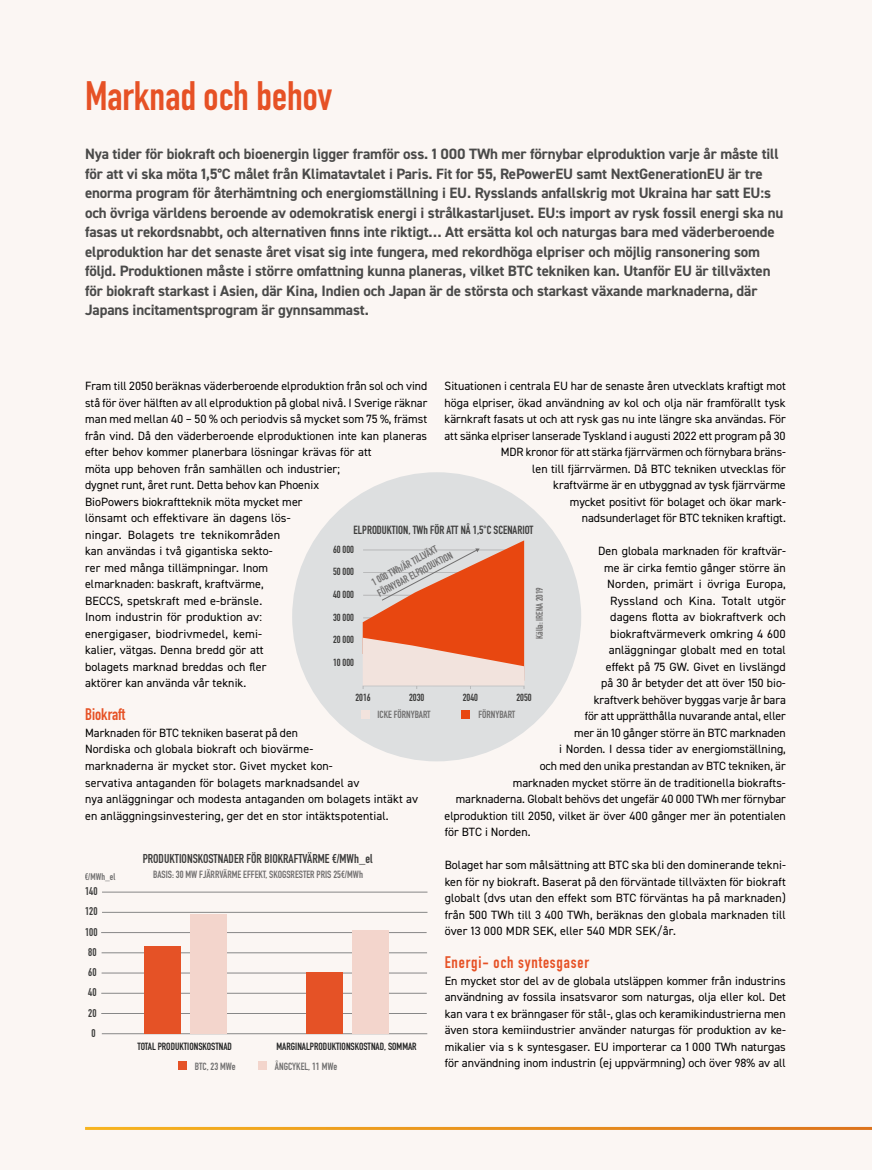
<style>
.page{position:relative;width:872px;height:1170px;background:#fff}
.page>*{position:absolute;margin:0;border:0;box-sizing:border-box;transform-origin:0 0}
.t1{font:700 40.5px "DIN Condensed";color:#e65125}
.t2{font:700 16.5px "DIN Condensed";letter-spacing:.05em;color:#e65125}
.t3{font:700 16.5px "DIN Condensed";color:#e65125}
.t4{font:700 15px/19.5px "DIN2014";letter-spacing:-.01em;color:#4a4a49}
.t5{font:700 12.75px "DIN Condensed";color:#3c3c3b}
.t6{font:12px/16.5px "DIN2014";color:#000}
.t7{font:700 11.7px "DIN Condensed";color:#3c3c3b}
.t8{font:700 11.1px/20.2px "DIN Condensed";color:#3c3c3b;text-align:justify}
.t9{font:700 10.35px "DIN Condensed";color:#222323}
.t10{font:700 10.35px "DIN Condensed";color:#716f6f}
.t11{font:700 10.35px "DIN Condensed";color:#706f6f}
.t12{font:700 10.2px/12.3px "DIN Condensed";color:#706f6f}
.t13{font:700 10.2px "DIN Condensed";color:#3c3c3b}
.t14{font:700 9.45px "DIN Condensed";color:#706f6f}
</style>
<div class="page">
<div style="left:0;top:0;width:872px;height:1169px;background:#fbf6f3"></div>
<hr style="left:85px;top:1126px;width:787px;height:3px;background:#fff">
<hr style="left:102px;top:912px;width:325px;height:1px;background:#878787">
<hr style="left:102px;top:891px;width:325px;height:1px;background:#878787">
<hr style="left:101px;top:932px;width:325px;height:1px;background:#878787">
<hr style="left:102px;top:952px;width:325px;height:1px;background:#878787">
<hr style="left:102px;top:972px;width:325px;height:1px;background:#878787">
<hr style="left:101px;top:992px;width:326px;height:1px;background:#878787">
<hr style="left:101px;top:1013px;width:326px;height:1px;background:#878787">
<hr style="left:102px;top:1033px;width:325px;height:1px;background:#878787">
<div style="left:144px;top:946px;width:37px;height:87px;background:#e55226"></div>
<div style="left:190px;top:913px;width:37px;height:120px;background:#f3d5cc"></div>
<div style="left:306px;top:971px;width:37px;height:62px;background:#e55226"></div>
<div style="left:352px;top:929px;width:37px;height:104px;background:#f3d5cc"></div>
<div style="left:179px;top:1061px;width:8px;height:8px;background:#e55226"></div>
<div style="left:259px;top:1061px;width:8px;height:8px;background:#f3d5cc"></div>
<div style="left:292px;top:472px;width:289px;height:289px;background:#dddfe0;border-radius:50%"></div>
<div style="left:361px;top:710px;width:8px;height:8px;background:#f2e3dd"></div>
<div style="left:462px;top:710px;width:8px;height:8px;background:#e84710"></div>
<svg style="left:363px;top:540px;width:161px;height:149px"></svg>
<h1 class="t1" style="left:85px;top:68px;width:248px">Marknad och behov</h1>
<p class="t4" style="left:85px;top:144px;width:700px">Nya tider för biokraft och bioenergin ligger framför oss. 1 000 TWh mer förnybar elproduktion varje år måste till för att vi ska möta 1,5°C målet från Klimatavtalet i Paris. Fit for 55, RePowerEU samt NextGenerationEU är tre enorma program för återhämtning och energiomställning i EU. Rysslands anfallskrig mot Ukraina har satt EU:s och övriga världens beroende av odemokratisk energi i strålkastarljuset. EU:s import av rysk fossil energi ska nu fasas ut rekordsnabbt, och alternativen finns inte riktigt… Att ersätta kol och naturgas bara med väderberoende elproduktion har det senaste året visat sig inte fungera, med rekordhöga elpriser och möjlig ransonering som följd. Produktionen måste i större omfattning kunna planeras, vilket BTC tekniken kan. Utanför EU är tillväxten för biokraft starkast i Asien, där Kina, Indien och Japan är de största och starkast växande marknaderna, där Japans incitamentsprogram är gynnsammast.</p>
<p class="t6" style="left:85px;top:377px;width:344px">Fram till 2050 beräknas väderberoende elproduktion från sol och vind stå för över hälften av all elproduktion på global nivå. I Sverige räknar man med mellan 40 – 50 % och periodvis så mycket som 75 %, främst från vind. Då den väderberoende elproduktionen inte kan planeras efter behov kommer planerbara lösningar krävas för att<br>möta upp behoven från samhällen och industrier;<br>dygnet runt, året runt. Detta behov kan Phoenix<br>BioPowers biokraftteknik möta mycket mer<br>lönsamt och effektivare än dagens lös-<br>ningar. Bolagets tre teknikområden<br>kan användas i två gigantiska sekto-<br>rer med många tillämpningar. Inom<br>elmarknaden: baskraft, kraftvärme,<br>BECCS, spetskraft med e-bränsle.<br>Inom industrin för produktion av:<br>energigaser, biodrivmedel, kemi-<br>kalier, vätgas. Denna bredd gör att<br>bolagets marknad breddas och fler<br>aktörer kan använda vår teknik.</p>
<h2 class="t3" style="left:85px;top:703px;width:42px">Biokraft</h2>
<p class="t6" style="left:85px;top:724px;width:335px">Marknaden för BTC tekniken baserat på den<br>Nordiska och globala biokraft och biovärme-<br>marknaderna är mycket stor. Givet mycket kon-<br>servativa antaganden för bolagets marknadsandel av<br>nya anläggningar och modesta antaganden om bolagets intäkt av en anläggningsinvestering, ger det en stor intäktspotential.</p>
<p class="t6" style="left:444px;top:377px;width:343px;text-align:right">Situationen i centrala EU har de senaste åren utvecklats kraftigt mot höga elpriser, ökad användning av kol och olja när framförallt tysk kärnkraft fasats ut och att rysk gas nu inte längre ska användas. För att sänka elpriser lanserade Tyskland i augusti 2022 ett program på 30<br>MDR kronor för att stärka fjärrvärmen och förnybara bräns-<br>len till fjärrvärmen. Då BTC tekniken utvecklas för<br>kraftvärme är en utbyggnad av tysk fjärrvärme<br>mycket positivt för bolaget och ökar mark-<br>nadsunderlaget för BTC tekniken kraftigt.</p>
<p class="t6" style="left:598px;top:542px;width:189px">Den globala marknaden för kraftvär-</p>
<p class="t6" style="left:604px;top:559px;width:183px">me är cirka femtio gånger större än</p>
<p class="t6" style="left:607px;top:575px;width:180px">Norden, primärt i övriga Europa,</p>
<p class="t6" style="left:610px;top:592px;width:177px">Ryssland och Kina. Totalt utgör</p>
<p class="t6" style="left:610px;top:608px;width:177px">dagens flotta av biokraftverk och</p>
<p class="t6" style="left:610px;top:625px;width:177px">biokraftvärmeverk omkring 4 600</p>
<p class="t6" style="left:609px;top:641px;width:179px">anläggningar globalt med en total</p>
<p class="t6" style="left:606px;top:658px;width:181px">effekt på 75 GW. Givet en livslängd</p>
<p class="t6" style="left:601px;top:674px;width:186px">på 30 år betyder det att över 150 bio-</p>
<p class="t6" style="left:594px;top:691px;width:194px">kraftverk behöver byggas varje år bara</p>
<p class="t6" style="left:585px;top:707px;width:203px">för att upprätthålla nuvarande antal, eller</p>
<p class="t6" style="left:574px;top:724px;width:213px">mer än 10 gånger större än BTC marknaden</p>
<p class="t6" style="left:559px;top:740px;width:228px">i Norden. I dessa tider av energiomställning,</p>
<p class="t6" style="left:540px;top:757px;width:247px">och med den unika prestandan av BTC tekniken, är</p>
<p class="t6" style="left:513px;top:773px;width:274px">marknaden mycket större än de traditionella biokrafts-</p>
<p class="t6" style="left:456px;top:790px;width:332px">marknaderna. Globalt behövs det ungefär 40 000 TWh mer förnybar</p>
<p class="t6" style="left:444px;top:806px;width:343px">elproduktion till 2050, vilket är över 400 gånger mer än potentialen</p>
<p class="t6" style="left:445px;top:823px;width:87px">för BTC i Norden.</p>
<p class="t6" style="left:445px;top:856px;width:343px;text-align:justify">Bolaget har som målsättning att BTC ska bli den dominerande tekni&shy;ken för ny biokraft. Baserat på den förväntade tillväxten för biokraft globalt (dvs utan den effekt som BTC förväntas ha på marknaden) från 500 TWh till 3 400 TWh, beräknas den globala marknaden till över 13 000 MDR SEK, eller 540 MDR SEK/år.</p>
<h2 class="t2" style="left:445px;top:951px;width:146px">Energi- och syntesgaser</h2>
<p class="t6" style="left:445px;top:971px;width:343px;text-align:justify">En mycket stor del av de globala utsläppen kommer från industrins användning av fossila insatsvaror som naturgas, olja eller kol. Det kan vara t ex bränngaser för stål-, glas och keramikindustrierna men även stora kemiindustrier använder naturgas för produktion av ke&shy;mikalier via s k syntesgaser. EU importerar ca 1 000 TWh naturgas för användning inom industrin (ej uppvärmning) och över 98% av all</p>
<p class="t7" style="left:354px;top:522px;width:181px">ELPRODUKTION, TWh FÖR ATT NÅ 1,5°C SCENARIOT</p>
<p class="t12" style="left:369px;top:577px;width:85px;rotate:-28deg">1 000 TWh/ÅR TILLVÄXT<br>FÖRNYBAR ELPRODUKTION</p>
<p class="t13" style="left:333px;top:542px;width:22px">60 000</p>
<p class="t13" style="left:333px;top:587px;width:22px">40 000</p>
<p class="t13" style="left:333px;top:565px;width:22px">50 000</p>
<p class="t14" style="left:533px;top:638px;width:53px;rotate:-90deg">Källa: IRENA 2019</p>
<p class="t13" style="left:333px;top:610px;width:22px">30 000</p>
<p class="t13" style="left:333px;top:655px;width:22px">10 000</p>
<p class="t13" style="left:333px;top:632px;width:22px">20 000</p>
<p class="t13" style="left:355px;top:690px;width:17px">2016</p>
<p class="t13" style="left:409px;top:690px;width:17px">2030</p>
<p class="t13" style="left:463px;top:690px;width:17px">2040</p>
<p class="t13" style="left:516px;top:690px;width:17px">2050</p>
<p class="t12" style="left:377px;top:708px;width:55px">ICKE FÖRNYBART</p>
<p class="t12" style="left:478px;top:708px;width:38px">FÖRNYBART</p>
<p class="t5" style="left:143px;top:850px;width:231px">PRODUKTIONSKOSTNADER FÖR BIOKRAFTVÄRME €/MWh_el</p>
<p class="t10" style="left:153px;top:867px;width:211px">BASIS: 30 MW FJÄRRVÄRME EFFEKT, SKOGSRESTER PRIS 25€/MWh</p>
<p class="t14" style="left:85px;top:870px;width:32px">€/MWh_el</p>
<p class="t8" style="left:85px;top:881px;width:14px">140</p>
<p class="t8" style="left:85px;top:901px;width:14px">120</p>
<p class="t8" style="left:85px;top:921px;width:14px">100</p>
<p class="t8" style="left:88px;top:941px;width:10px">80<br>60<br>40<br>20<br>0</p>
<p class="t9" style="left:276px;top:1039px;width:142px">MARGINALPRODUKTIONSKOSTNAD, SOMMAR</p>
<p class="t9" style="left:137px;top:1039px;width:96px">TOTAL PRODUKTIONSKOSTNAD</p>
<p class="t11" style="left:195px;top:1058px;width:42px">BTC, 23 MWe</p>
<p class="t11" style="left:275px;top:1058px;width:64px">ÅNGCYKEL, 11 MWe</p>
</div>
